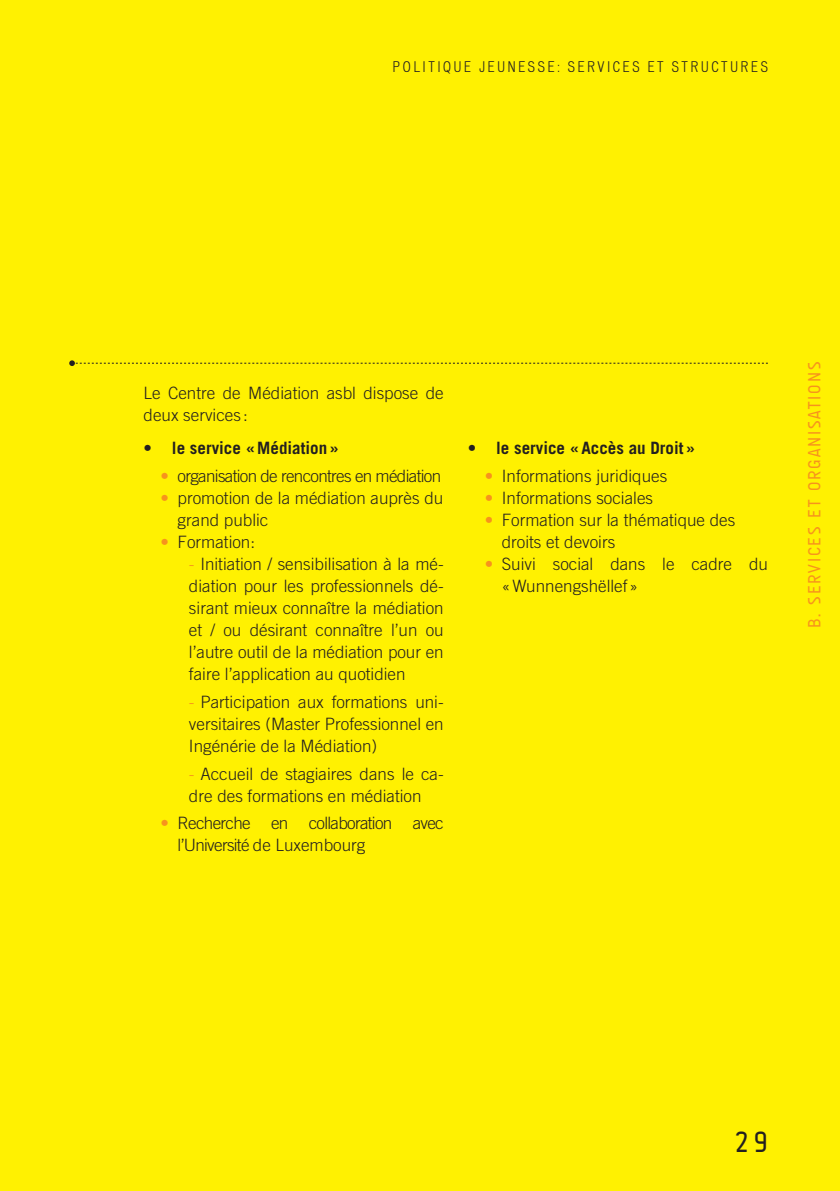
<style>
.page{position:relative;width:840px;height:1191px;background:#fff}
.page>*{position:absolute;margin:0;border:0;box-sizing:border-box;transform-origin:0 0}
.t1{font:30px "A Udimat";color:#231f20}
.t2{font:18px "A Udimat";letter-spacing:.1em;color:#f7931d}
.t3{font:300 17px/22px "Trade Gothic";color:#231f20}
.t4{font:300 17px/22px "Trade Gothic";letter-spacing:-.04em;color:#231f20}
.t5{font:700 17px "Trade Gothic";color:#231f20}
.t6{font:300 17px/22px "Trade Gothic";color:#f7931d}
.t7{font:100 condensed 14px "Vonnes";letter-spacing:.2em;color:#231f20}
.s1{color:#f7931d}
</style>
<div class="page">
<div style="left:0;top:0;width:839px;height:1191px;background:#fff101"></div>
<svg style="left:69px;top:360px;width:698px;height:6px"></svg>
<p class="t7" style="left:393px;top:59px;width:376px">POLITIQUE JEUNESSE: SERVICES ET STRUCTURES</p>
<p class="t3" style="left:143px;top:382px;width:301px">Le Centre de Médiation asbl dispose de deux services :</p>
<p class="t5" style="left:172px;top:438px;width:168px">le service «Médiation»</p>
<p class="t3" style="left:177px;top:465px;width:267px">organisation de rencontres en médiation promotion de la médiation auprès du grand public<br>Formation:</p>
<p class="t3" style="left:189px;top:553px;width:256px;text-align:justify"><span class="s1">-</span> Initiation / sensibilisation à la mé&shy;diation pour les professionnels dé&shy;sirant mieux connaître la médiation et / ou désirant connaître l’un ou l’autre outil de la médiation pour en faire l’application au quotidien</p>
<p class="t3" style="left:189px;top:690px;width:256px;text-align:justify"><span class="s1">-</span> Participation aux formations uni&shy;versitaires (Master Professionnel en Ingénérie de la Médiation)</p>
<p class="t3" style="left:189px;top:762px;width:256px"><span class="s1">-</span> Accueil de stagiaires dans le ca&shy;dre des formations en médiation</p>
<p class="t4" style="left:177px;top:812px;width:267px">Recherche en collaboration avec l’Université de Luxembourg</p>
<p class="t5" style="left:143px;top:438px;width:10px">•</p>
<p class="t6" style="left:160px;top:465px;width:10px">• •</p>
<p class="t6" style="left:160px;top:531px;width:10px">•</p>
<p class="t6" style="left:160px;top:812px;width:10px">•</p>
<p class="t5" style="left:467px;top:438px;width:10px">•</p>
<p class="t5" style="left:496px;top:438px;width:200px">le service «Accès au Droit»</p>
<p class="t3" style="left:501px;top:465px;width:267px">Informations juridiques<br>Informations sociales<br>Formation sur la thématique des droits et devoirs<br>Suivi social dans le cadre du «Wunnengshëllef»</p>
<p class="t6" style="left:484px;top:465px;width:10px;text-align:justify">• • •</p>
<p class="t6" style="left:484px;top:553px;width:10px">•</p>
<p class="t2" style="left:803px;top:628px;width:268px;rotate:-90deg">B. SERVICES ET ORGANISATIONS</p>
<h1 class="t1" style="left:734px;top:1124px;width:31px">29</h1>
</div>
